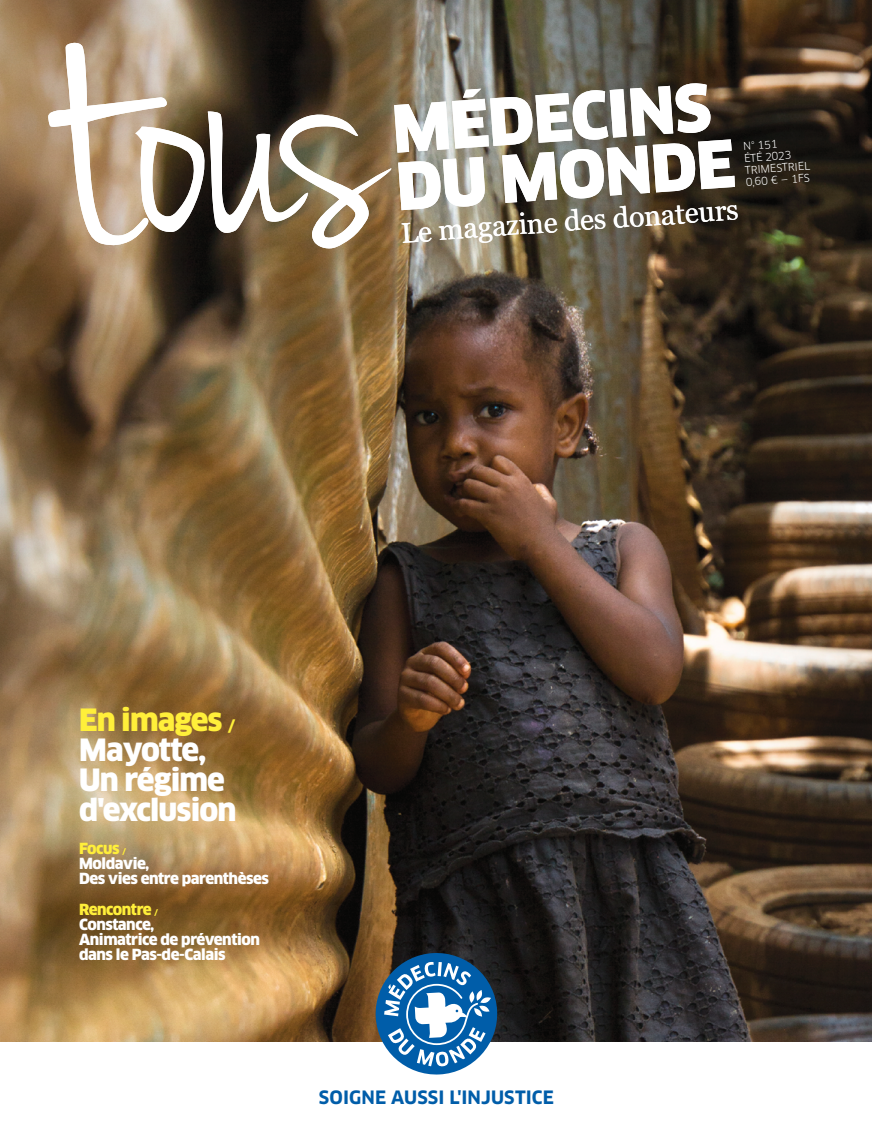
<style>
.page{position:relative;width:872px;height:1127px;background:#fff}
.page>*{position:absolute;margin:0;border:0;box-sizing:border-box;transform-origin:0 0}
.t1{font:900 63.6px/57.6px "Clan OT";color:#fff}
.t2{font:900 30px/30px "Clan OT";letter-spacing:-.03em;color:#fff}
.t3{font:28.5px "Georgia";color:#fff}
.t4{font:700 18px "Clan OT";letter-spacing:.005em;color:#005da9}
.t5{font:900 15px/15px "Clan OT";letter-spacing:-.03em;color:#fff}
.t6{font:10.5px/12px "Clan OT";color:#fff}
.s1{color:#ffef3a}
.s2{font-size:15px;color:#ffef3a}
.s3{font-size:7.5px;color:#ffef3a}
</style>
<div class="page">
<img style="left:0;top:0;width:872px;height:1042px">
<svg style="left:48px;top:43px;width:343px;height:206px"></svg>
<svg style="left:376px;top:953px;width:121px;height:121px"></svg>
<h1 class="t1" style="left:390px;top:101px;width:341px;rotate:-4deg">MÉDECINS<br>DU MONDE</h1>
<p class="t6" style="left:743px;top:140px;width:67px;rotate:-4deg">N° 151<br>ÉTÉ 2023<br>TRIMESTRIEL<br>0,60 € — 1FS</p>
<h3 class="t3" style="left:400px;top:216px;width:340px;rotate:-4deg">Le magazine des donateurs</h3>
<h2 class="t2" style="left:79px;top:705px;width:159px"><span class="s1">En images</span> <span class="s2">/<br></span>Mayotte,<br>Un régime d'exclusion</h2>
<p class="t5" style="left:79px;top:841px;width:191px"><span class="s1">Focus</span> <span class="s3">/<br></span>Moldavie,<br>Des vies entre parenthèses</p>
<p class="t5" style="left:79px;top:902px;width:182px"><span class="s1">Rencontre</span> <span class="s3">/<br></span>Constance,<br>Animatrice de prévention dans le Pas-de-Calais</p>
<p class="t4" style="left:319px;top:1087px;width:236px">SOIGNE AUSSI L'INJUSTICE</p>
</div>
